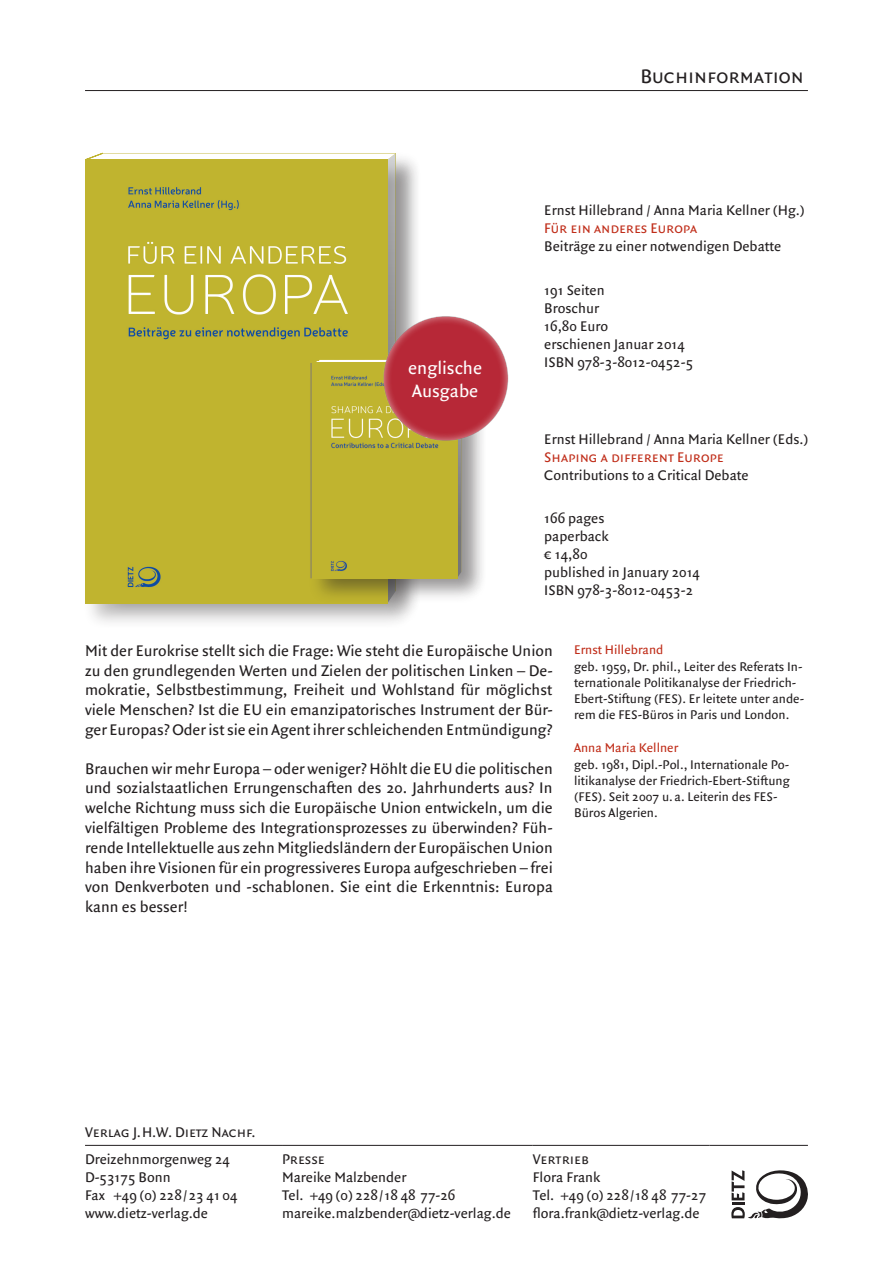
<style>
.page{position:relative;width:893px;height:1263px;background:#fff}
.page>*{position:absolute;margin:0;border:0;box-sizing:border-box;transform-origin:0 0}
.t1{font:21px "Quadraat Sans Small Caps";color:#231f20}
.t2{font:19.05px/23px "Quadraat Sans";color:#fff}
.t3{font:16.5px/19.8px "Quadraat Sans";color:#231f20;text-align:justify}
.t4{font:15px/18px "Quadraat Sans";color:#231f20}
.t5{font:15px "Quadraat Sans Small Caps";color:#c02d19}
.t6{font:15px "Quadraat Sans Small Caps";color:#231f20}
.t7{font:13.5px/16.2px "Quadraat Sans";color:#231f20}
.t8{font:13.5px "Quadraat Sans";color:#c02d19}
</style>
<div class="page">
<div style="left:83px;top:158px;width:330px;height:472px;background:#231f20;opacity:.28"></div>
<svg style="left:85px;top:153px;width:398px;height:451px;background:#c3ba4c"></svg>
<div style="left:383px;top:316px;width:127px;height:126px;background:#fff;opacity:.75"></div>
<hr style="left:85px;top:90px;width:723px;height:1px;background:#231f20">
<hr style="left:85px;top:1145px;width:197px;height:1px;background:#231f20">
<hr style="left:282px;top:1145px;width:251px;height:1px;background:#231f20">
<hr style="left:533px;top:1145px;width:177px;height:1px;background:#231f20">
<hr style="left:710px;top:1145px;width:98px;height:1px;background:#231f20">
<svg style="left:731px;top:1170px;width:77px;height:48px"></svg>
<p class="t2" style="left:408px;top:357px;width:75px">englische<br>Ausgabe</p>
<p class="t1" style="left:640px;top:64px;width:165px">Buchinformation</p>
<p class="t4" style="left:544px;top:202px;width:262px">Ernst Hillebrand / Anna Maria Kellner (Hg.)</p>
<p class="t5" style="left:544px;top:220px;width:154px">Für ein anderes Europa</p>
<p class="t4" style="left:544px;top:238px;width:239px">Beiträge zu einer notwendigen Debatte</p>
<p class="t4" style="left:544px;top:281px;width:150px">191 Seiten<br>Broschur<br>16,80 Euro<br>erschienen Januar 2014<br>ISBN 978-3-8012-0452-5</p>
<p class="t4" style="left:544px;top:430px;width:266px">Ernst Hillebrand / Anna Maria Kellner (Eds.)</p>
<p class="t5" style="left:544px;top:448px;width:181px">Shaping a different Europe</p>
<p class="t4" style="left:544px;top:466px;width:206px">Contributions to a Critical Debate</p>
<p class="t4" style="left:544px;top:510px;width:157px">166 pages<br>paperback<br>¤ 14,80<br>published in January 2014<br>ISBN 978-3-8012-0453-2</p>
<p class="t3" style="left:85px;top:641px;width:469px">Mit der Eurokrise stellt sich die Frage: Wie steht die Europäische Union zu den grundlegenden Werten und Zielen der politischen Linken – De&shy;mokratie, Selbstbestimmung, Freiheit und Wohlstand für möglichst viele Menschen? Ist die EU ein emanzipatorisches Instrument der Bür&shy;ger Europas? Oder ist sie ein Agent ihrer schleichenden Entmündigung?</p>
<p class="t3" style="left:85px;top:759px;width:469px">Brauchen wir mehr Europa – oder weniger? Höhlt die EU die politischen und sozialstaatlichen Errungenschaften des 20. Jahrhunderts aus? In welche Richtung muss sich die Europäische Union entwickeln, um die vielfältigen Probleme des Integrationsprozesses zu überwinden? Füh&shy;rende Intellektuelle aus zehn Mitgliedsländern der Europäischen Union haben ihre Visionen für ein progressiveres Europa aufgeschrieben – frei von Denkverboten und -schablonen. Sie eint die Erkenntnis: Europa kann es besser!</p>
<p class="t8" style="left:574px;top:642px;width:91px">Ernst Hillebrand</p>
<p class="t7" style="left:574px;top:658px;width:232px">geb. 1959, Dr. phil., Leiter des Referats In&shy;ternationale Politikanalyse der Friedrich-Ebert-Stiftung (FES). Er leitete unter ande&shy;rem die FES-Büros in Paris und London.</p>
<p class="t8" style="left:574px;top:740px;width:106px">Anna Maria Kellner</p>
<p class="t7" style="left:574px;top:756px;width:217px">geb. 1981, Dipl.-Pol., Internationale Po&shy;litikanalyse der Friedrich-Ebert-Stiftung (FES). Seit 2007 u. a. Leiterin des FES-Büros Algerien.</p>
<p class="t6" style="left:85px;top:1123px;width:172px">Verlag J.H.W. Dietz Nachf.</p>
<p class="t4" style="left:85px;top:1151px;width:154px">Dreizehnmorgenweg 24<br>D-53175 Bonn<br>Fax +49 (0) 228/23 41 04 www.dietz-verlag.de</p>
<p class="t6" style="left:282px;top:1151px;width:44px">Presse</p>
<p class="t4" style="left:282px;top:1169px;width:230px">Mareike Malzbender<br>Tel. +49 (0) 228/18 48 77-26 mareike.malzbender@dietz-verlag.de</p>
<p class="t6" style="left:533px;top:1151px;width:58px">Vertrieb</p>
<p class="t4" style="left:533px;top:1169px;width:175px">Flora Frank<br>Tel. +49 (0) 228/18 48 77-27 flora.frank@dietz-verlag.de</p>
</div>
